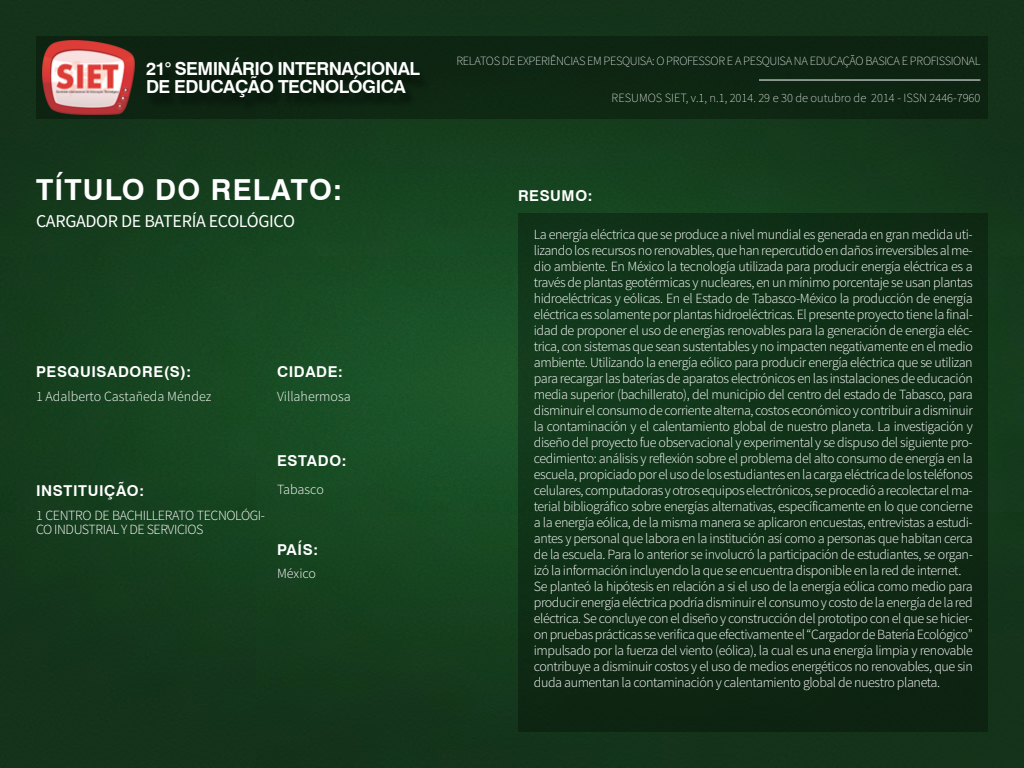
<style>
.page{position:relative;width:1024px;height:768px;background:#fff}
.page>*{position:absolute;margin:0;border:0;box-sizing:border-box;transform-origin:0 0}
.t1{font:700 29px "Swiss 721 BT";letter-spacing:.04em;color:#fff}
.t2{font:700 18px/18px "Swiss 721 BT";letter-spacing:-.03em;color:#fff}
.t3{font:18px "Source Sans Pro";letter-spacing:-.02em;color:#fff}
.t4{font:700 15px "Swiss 721 BT";letter-spacing:.04em;color:#fff}
.t5{font:300 14px/16px "Source Sans Pro";letter-spacing:-.03em;color:#fff}
.t6{font:300 14px "Source Sans Pro";color:#fff}
.t7{font:300 14px "Source Sans Pro";letter-spacing:-.01em;color:#fff}
.t8{font:200 12.5px "Source Sans Pro";letter-spacing:-.03em;color:#fff}
.t9{font:200 12.5px "Source Sans Pro";color:#fff}
</style>
<div class="page">
<img style="left:0;top:0;width:1024px;height:768px">
<div style="left:36px;top:36px;width:952px;height:82px;background:#0e2512"></div>
<hr style="left:759px;top:80px;width:221px;height:1px;background:#fff">
<div style="left:518px;top:213px;width:470px;height:519px;background:#0f2f16"></div>
<img style="left:42px;top:40px;width:93px;height:74px">
<div style="left:147px;top:62px;width:284px;height:50px;background:#0c200f"></div>
<p class="t2" style="left:146px;top:59px;width:275px">21° SEMINÁRIO INTERNACIONAL<br>DE EDUCAÇÃO TECNOLÓGICA</p>
<h1 class="t1" style="left:36px;top:170px;width:308px">TÍTULO DO RELATO:</h1>
<p class="t3" style="left:36px;top:210px;width:260px">CARGADOR DE BATERÍA ECOLÓGICO</p>
<p class="t4" style="left:36px;top:362px;width:157px">PESQUISADORE(S):</p>
<p class="t4" style="left:277px;top:362px;width:67px">CIDADE:</p>
<p class="t6" style="left:36px;top:387px;width:177px">1 Adalberto Castañeda Méndez</p>
<p class="t6" style="left:277px;top:387px;width:75px">Villahermosa</p>
<p class="t4" style="left:36px;top:481px;width:109px">INSTITUIÇÃO:</p>
<p class="t5" style="left:36px;top:509px;width:230px;line-height:14px">1 CENTRO DE BACHILLERATO TECNOLÓGI-<br>CO INDUSTRIAL Y DE SERVICIOS</p>
<p class="t4" style="left:277px;top:451px;width:71px">ESTADO:</p>
<p class="t7" style="left:277px;top:480px;width:48px">Tabasco</p>
<p class="t4" style="left:277px;top:539px;width:42px">PAÍS:</p>
<p class="t5" style="left:277px;top:565px;width:41px">México</p>
<p class="t8" style="left:456px;top:54px;width:525px">RELATOS DE EXPERIÊNCIAS EM PESQUISA: O PROFESSOR E A PESQUISA NA EDUCAÇÃO BASICA E PROFISSIONAL</p>
<p class="t9" style="left:612px;top:90px;width:370px">RESUMOS SIET, v.1, n.1, 2014. 29 e 30 de outubro de 2014 - ISSN 2446-7960</p>
<p class="t4" style="left:518px;top:185px;width:76px">RESUMO:</p>
<p class="t5" style="left:534px;top:226px;width:441px">La energía eléctrica que se produce a nivel mundial es generada en gran medida uti&shy;lizando los recursos no renovables, que han repercutido en daños irreversibles al me&shy;dio ambiente. En México la tecnología utilizada para producir energía eléctrica es a través de plantas geotérmicas y nucleares, en un mínimo porcentaje se usan plantas hidroeléctricas y eólicas. En el Estado de Tabasco-México la producción de energía eléctrica es solamente por plantas hidroeléctricas. El presente proyecto tiene la final&shy;idad de proponer el uso de energías renovables para la generación de energía eléc&shy;trica, con sistemas que sean sustentables y no impacten negativamente en el medio ambiente. Utilizando la energía eólico para producir energía eléctrica que se utilizan para recargar las baterías de aparatos electrónicos en las instalaciones de educación media superior (bachillerato), del municipio del centro del estado de Tabasco, para disminuir el consumo de corriente alterna, costos económico y contribuir a disminuir la contaminación y el calentamiento global de nuestro planeta. La investigación y diseño del proyecto fue observacional y experimental y se dispuso del siguiente pro&shy;cedimiento: análisis y reflexión sobre el problema del alto consumo de energía en la escuela, propiciado por el uso de los estudiantes en la carga eléctrica de los teléfonos celulares, computadoras y otros equipos electrónicos, se procedió a recolectar el ma&shy;terial bibliográfico sobre energías alternativas, específicamente en lo que concierne a la energía eólica, de la misma manera se aplicaron encuestas, entrevistas a estudi&shy;antes y personal que labora en la institución así como a personas que habitan cerca de la escuela. Para lo anterior se involucró la participación de estudiantes, se organ&shy;izó la información incluyendo la que se encuentra disponible en la red de internet.<br>Se planteó la hipótesis en relación a si el uso de la energía eólica como medio para producir energía eléctrica podría disminuir el consumo y costo de la energía de la red eléctrica. Se concluye con el diseño y construcción del prototipo con el que se hicier&shy;on pruebas prácticas se verifica que efectivamente el “Cargador de Batería Ecológico” impulsado por la fuerza del viento (eólica), la cual es una energía limpia y renovable contribuye a disminuir costos y el uso de medios energéticos no renovables, que sin duda aumentan la contaminación y calentamiento global de nuestro planeta.</p>
</div>
